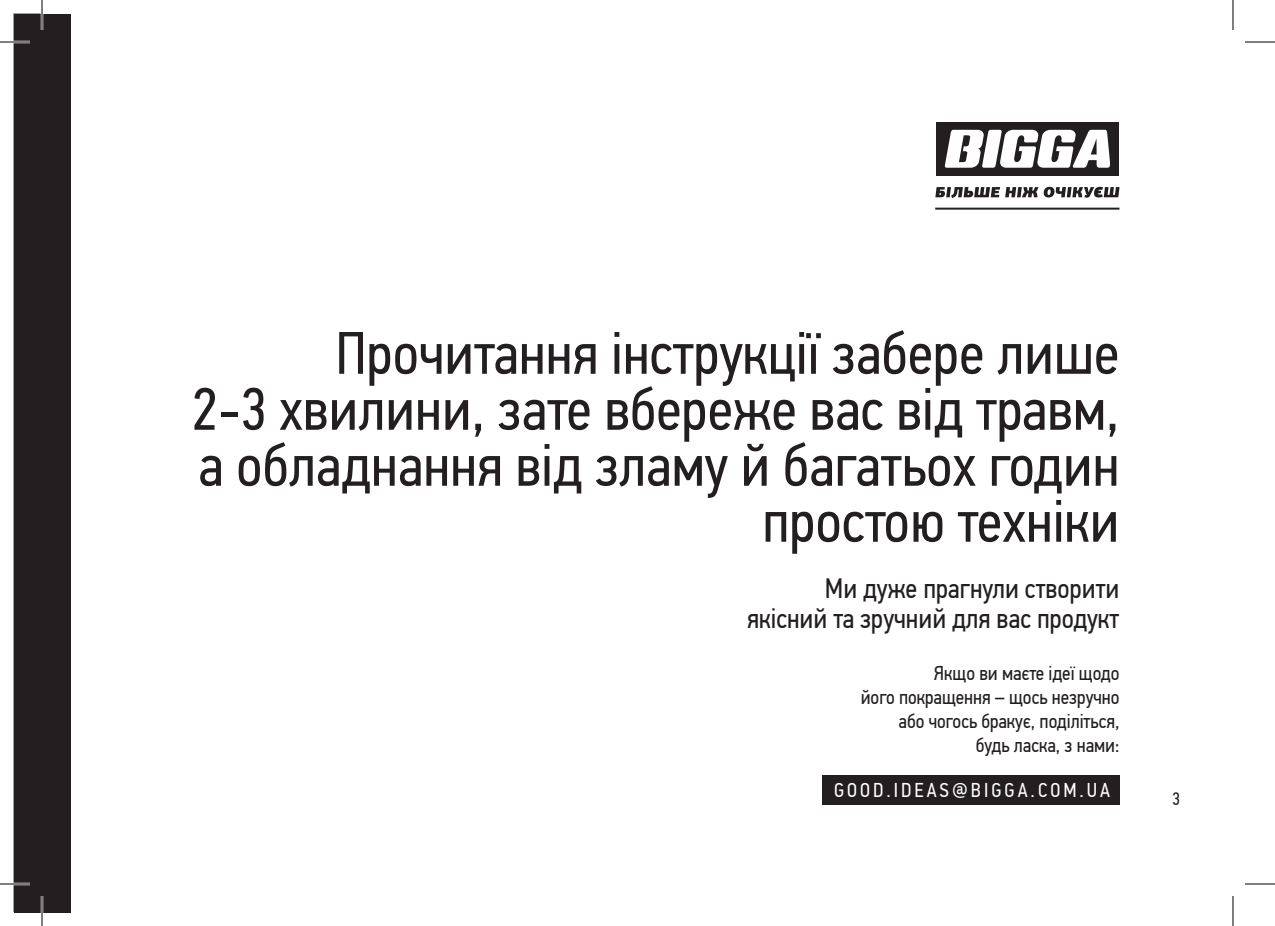
<style>
.page{position:relative;width:1275px;height:926px;background:#fff}
.page>*{position:absolute;margin:0;border:0;box-sizing:border-box;transform-origin:0 0}
.t1{font:60px/56px "PF Din Text Cond Pro";color:#231f20;text-align:right}
.t2{font:28px/30px "PF Din Text Cond Pro";color:#231f20;text-align:right}
.t3{font:20px/24px "PF Din Text Cond Pro";color:#231f20;text-align:right}
.t4{font:20px "PF Din Text Cond Pro";letter-spacing:.15em;color:#fff}
.t5{font:18px "PF Din Text Cond Pro";color:#231f20}
</style>
<div class="page">
<svg style="left:935px;top:187px;width:184px;height:11px"></svg>
<div style="left:936px;top:122px;width:182px;height:53px;background:#231f20"></div>
<svg style="left:944px;top:130px;width:166px;height:38px"></svg>
<hr style="left:935px;top:208px;width:184px;height:2px;background:#231f20">
<div style="left:821px;top:775px;width:298px;height:30px;background:#231f20"></div>
<div style="left:14px;top:14px;width:56px;height:898px;background:#231f20"></div>
<hr style="left:0;top:41px;width:30px;height:2px;background:#fff">
<hr style="left:0;top:883px;width:30px;height:2px;background:#fff">
<hr style="left:41px;top:0;width:2px;height:30px;background:#fff">
<hr style="left:41px;top:896px;width:2px;height:30px;background:#fff">
<hr style="left:0;top:42px;width:30px;height:1px;background:#000">
<hr style="left:1245px;top:42px;width:30px;height:1px;background:#000">
<hr style="left:0;top:884px;width:30px;height:1px;background:#000">
<hr style="left:1245px;top:884px;width:30px;height:1px;background:#000">
<hr style="left:42px;top:0;width:1px;height:30px;background:#000">
<hr style="left:42px;top:896px;width:1px;height:30px;background:#000">
<hr style="left:1232px;top:0;width:1px;height:30px;background:#000">
<hr style="left:1232px;top:896px;width:1px;height:30px;background:#000">
<p class="t1" style="left:192px;top:325px;width:929px">Прочитання інструкції забере лише<br>2-3 хвилини, зате вбереже вас від травм, а обладнання від зламу й багатьох годин простою техніки</p>
<p class="t2" style="left:747px;top:573px;width:374px">Ми дуже прагнули створити якісний та зручний для вас продукт</p>
<p class="t3" style="left:860px;top:661px;width:260px">Якщо ви маєте ідеї щодо<br>його покращення – щось незручно або чогось бракує, поділіться, будь ласка, з нами:</p>
<p class="t4" style="left:834px;top:778px;width:278px">GOOD.IDEAS@BIGGA.COM.UA</p>
<p class="t5" style="left:1172px;top:788px;width:9px">3</p>
</div>
